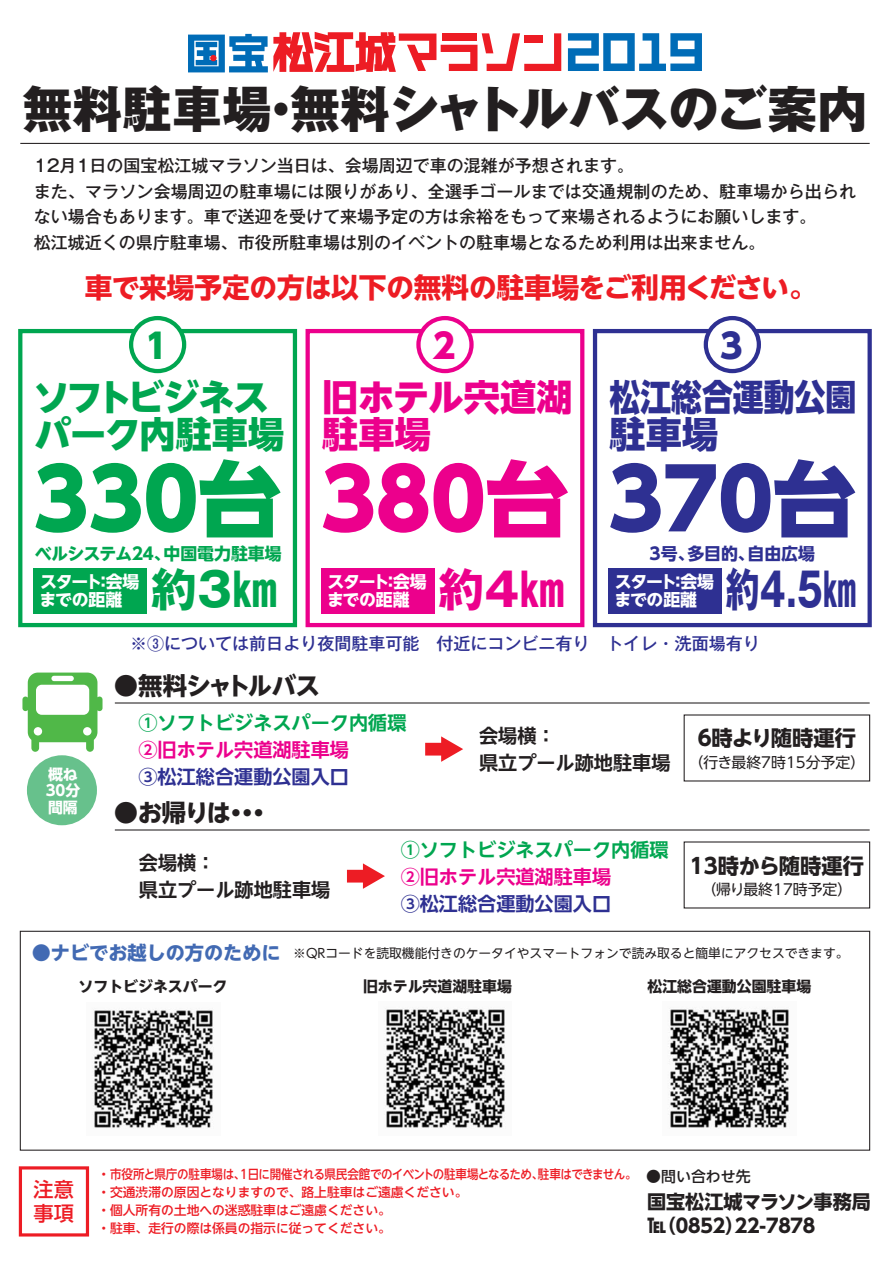
<style>
.page{position:relative;width:893px;height:1263px;background:#fff}
.page>*{position:absolute;margin:0;border:0;box-sizing:border-box;transform-origin:0 0}
.t1{font:83.25px "UD Shin Go NT Pro Heavy 90 pv RKSJ H";color:#00a650}
.t2{font:83.25px "UD Shin Go NT Pro Heavy 90 pv RKSJ H";color:#ec008c}
.t3{font:83.25px "UD Shin Go NT Pro Heavy 90 pv RKSJ H";color:#2e3092}
.t4{font:49.8px "Gothic MB101 Pr 6 Heavy 90 pv RKSJ H";color:#231f20}
.t5{font:46.2px "Gothic MB101 Pr 6 Bold 90 pv RKSJ H";color:#2e3092;scale:.74 1}
.t6{font:46.2px "Gothic MB101 Pr 6 Bold 90 pv RKSJ H";color:#00a650}
.t7{font:46.2px "Gothic MB101 Pr 6 Bold 90 pv RKSJ H";color:#ec008c}
.t8{font:36.3px/36.9px "UD Shin Go NT Pro Heavy 90 pv RKSJ H";letter-spacing:-.035em;color:#00a650}
.t9{font:36.3px/36.9px "UD Shin Go NT Pro Heavy 90 pv RKSJ H";color:#2e3092;scale:.85 1}
.t10{font:36.3px/36.9px "UD Shin Go NT Pro Heavy 90 pv RKSJ H";color:#ec008c}
.t11{font:34.05px "UD Shin Go NT Pro Heavy 90 pv RKSJ H";color:#00a650}
.t12{font:34.05px "UD Shin Go NT Pro Heavy 90 pv RKSJ H";color:#ec008c}
.t13{font:34.05px "UD Shin Go NT Pro Heavy 90 pv RKSJ H";color:#2e3092}
.t14{font:27.6px "UD Shin Go NT Pro Bold 90 pv RKSJ H";letter-spacing:-.005em;color:#ed1c24}
.t15{font:24.45px "UD Shin Go NT Pro Bold 90 pv RKSJ H";letter-spacing:-.03em;color:#231f20}
.t16{font:24.45px "UD Shin Go NT Pro Bold 90 pv RKSJ H";letter-spacing:-.055em;color:#231f20}
.t17{font:21.3px "UD Shin Go NT Pro Bold 90 pv RKSJ H";color:#231f20}
.t18{font:21.3px "UD Shin Go NT Pro Bold 90 pv RKSJ H";letter-spacing:-.025em;color:#231f20}
.t19{font:20.25px/24px "UD Shin Go NT Pro Medium 90 pv RKSJ H";color:#ed1c24}
.t20{font:19.2px/27px "UD Shin Go NT Pro De Bold 90 pv RKSJ H";color:#00a650}
.t21{font:19.2px/27px "UD Shin Go NT Pro De Bold 90 pv RKSJ H";color:#231f20}
.t22{font:19.2px/24px "UD Shin Go NT Pro Bold 90 pv RKSJ H";letter-spacing:-.075em;color:#231f20}
.t23{font:16.95px/25.5px "Gothic MB101 Pr 6 Medium 90 pv RKSJ H";color:#231f20}
.t24{font:16.95px "Gothic MB101 Pr 6 Medium 90 pv RKSJ H";color:#2e3092}
.t25{font:16.95px/18px "UD Shin Go NT Pro Bold 90 pv RKSJ H";letter-spacing:-.045em;color:#fff}
.t26{font:16.95px "UD Shin Go NT Pro Bold 90 pv RKSJ H";letter-spacing:-.03em;color:#00a650}
.t27{font:16.95px "UD Shin Go NT Pro Bold 90 pv RKSJ H";color:#2e3092}
.t28{font:14.85px "UD Shin Go NT Pro Bold 90 pv RKSJ H";color:#231f20}
.t29{font:14.85px "UD Shin Go NT Pro Regular 90 pv RKSJ H";color:#231f20}
.t30{font:14.85px/16.5px "UD Shin Go NT Pro Bold 90 pv RKSJ H";color:#fff}
.t31{font:14.85px "UD Shin Go NT Pro Medium 90 pv RKSJ H";color:#231f20}
.t32{font:12.75px/18px "UD Shin Go NT Pro Medium 90 pv RKSJ H";color:#ed1c24}
.t33{font:12.75px "UD Shin Go NT Pro Regular 90 pv RKSJ H";color:#231f20}
.s1{color:#ec008c}
.s2{color:#2e3092}
.s3{font-family:"UD Shin Go NT Pro Bold 90 pv RKSJ H";font-size:19.2px;color:#426ab3}
</style>
<div class="page">
<hr style="left:20px;top:143px;width:849px;height:1px;background:#231f20">
<svg style="left:568px;top:33px;width:134px;height:38px"></svg>
<svg style="left:188px;top:32px;width:373px;height:40px"></svg>
<div style="left:18px;top:329px;width:279px;height:298px;border:4px solid #00a650"></div>
<div style="left:20px;top:931px;width:850px;height:220px;border:1px solid #231f20"></div>
<div style="left:305px;top:329px;width:279px;height:298px;border:4px solid #ec008c"></div>
<div style="left:131px;top:318px;width:53px;height:53px;background:#fff;border-radius:50%"></div>
<div style="left:129px;top:316px;width:57px;height:57px;border:4px solid #00a650;border-radius:50%"></div>
<div style="left:34px;top:568px;width:113px;height:46px;background:#00a650"></div>
<div style="left:418px;top:318px;width:53px;height:53px;background:#fff;border-radius:50%"></div>
<div style="left:416px;top:316px;width:57px;height:57px;border:4px solid #ec008c;border-radius:50%"></div>
<div style="left:321px;top:568px;width:113px;height:46px;background:#ec008c"></div>
<div style="left:593px;top:329px;width:278px;height:298px;border:4px solid #2e3092"></div>
<div style="left:705px;top:318px;width:53px;height:53px;background:#fff;border-radius:50%"></div>
<div style="left:703px;top:316px;width:58px;height:57px;border:4px solid #2e3092;border-radius:50%"></div>
<div style="left:608px;top:568px;width:113px;height:46px;background:#2e3092"></div>
<svg style="left:22px;top:673px;width:80px;height:79px"></svg>
<hr style="left:115px;top:702px;width:754px;height:2px;background:#231f20">
<div style="left:425px;top:743px;width:20px;height:13px;background:#ed1c24"></div>
<svg style="left:441px;top:736px;width:22px;height:26px"></svg>
<hr style="left:115px;top:829px;width:754px;height:2px;background:#231f20">
<div style="left:347px;top:870px;width:19px;height:13px;background:#ed1c24"></div>
<svg style="left:363px;top:863px;width:22px;height:26px"></svg>
<div style="left:27px;top:755px;width:70px;height:70px;background:#67c18c;border-radius:50%"></div>
<img style="left:94px;top:1009px;width:120px;height:119px">
<img style="left:384px;top:1008px;width:121px;height:120px">
<img style="left:668px;top:1007px;width:121px;height:122px">
<div style="left:19px;top:1166px;width:70px;height:71px;border:3px solid #ed1c24"></div>
<p class="t4" style="left:23px;top:90px;width:845px">無料駐車場・無料シャトルバスのご案内</p>
<p class="t23" style="left:34px;top:155px;width:823px">12月1日の国宝松江城マラソン当日は、会場周辺で車の混雑が予想されます。<br>また、マラソン会場周辺の駐車場には限りがあり、全選手ゴールまでは交通規制のため、駐車場から出られない場合もあります。車で送迎を受けて来場予定の方は余裕をもって来場されるようにお願いします。<br>松江城近くの県庁駐車場、市役所駐車場は別のイベントの駐車場となるため利用は出来ません。</p>
<p class="t14" style="left:85px;top:278px;width:733px">車で来場予定の方は以下の無料の駐車場をご利用ください。</p>
<p class="t11" style="left:145px;top:334px;width:24px">1</p>
<p class="t12" style="left:433px;top:334px;width:24px">2</p>
<p class="t13" style="left:720px;top:334px;width:24px">3</p>
<p class="t8" style="left:33px;top:384px;width:252px">ソフトビジネスパーク内駐車場</p>
<p class="t1" style="left:34px;top:469px;width:250px">330台</p>
<p class="t6" style="left:151px;top:572px;width:129px">約３㎞</p>
<p class="t9" style="left:609px;top:384px;width:292px">松江総合運動公園駐車場</p>
<p class="t3" style="left:608px;top:469px;width:250px">370台</p>
<p class="t5" style="left:725px;top:572px;width:179px">約4.5㎞</p>
<p class="t10" style="left:322px;top:384px;width:252px">旧ホテル宍道湖駐車場</p>
<p class="t2" style="left:321px;top:469px;width:250px">380台</p>
<p class="t7" style="left:438px;top:572px;width:129px">約4㎞</p>
<p class="t26" style="left:35px;top:547px;width:248px">ベルシステム２４、中国電力駐車場</p>
<p class="t27" style="left:649px;top:547px;width:167px">3号、多目的、自由広場</p>
<p class="t25" style="left:40px;top:575px;width:101px">スタート：会場までの距離</p>
<p class="t25" style="left:614px;top:575px;width:101px">スタート：会場までの距離</p>
<p class="t24" style="left:130px;top:637px;width:631px">※③については前日より夜間駐車可能　付近にコンビニ有り　トイレ・洗面場有り</p>
<p class="t25" style="left:327px;top:575px;width:101px">スタート：会場までの距離</p>
<p class="t30" style="left:46px;top:768px;width:36px">概ね<br>30分間隔</p>
<p class="t15" style="left:114px;top:677px;width:208px">●無料シャトルバス</p>
<p class="t20" style="left:138px;top:712px;width:269px">①ソフトビジネスパーク内循環<br><span class="s1">②旧ホテル宍道湖駐車場<br></span><span class="s2">③松江総合運動公園入口</span></p>
<p class="t16" style="left:114px;top:804px;width:158px">●お帰りは・・・</p>
<p class="t21" style="left:479px;top:725px;width:193px">会場横：<br>県立プール跡地駐車場</p>
<p class="t21" style="left:139px;top:852px;width:193px">会場横：<br>県立プール跡地駐車場</p>
<p class="t20" style="left:400px;top:839px;width:269px">①ソフトビジネスパーク内循環<br><span class="s1">②旧ホテル宍道湖駐車場<br></span><span class="s2">③松江総合運動公園入口</span></p>
<p class="t18" style="left:694px;top:730px;width:163px">６時より随時運行</p>
<p class="t29" style="left:688px;top:756px;width:178px">（行き最終7時15分予定）</p>
<p class="t17" style="left:689px;top:858px;width:176px">13時から随時運行</p>
<p class="t29" style="left:701px;top:884px;width:152px">（帰り最終17時予定）</p>
<p class="t33" style="left:32px;top:948px;width:818px"><span class="s3">●ナビでお越しの方のために</span> ※QRコードを読取機能付きのケータイやスマートフォンで読み取ると簡単にアクセスできます。</p>
<p class="t28" style="left:79px;top:981px;width:150px">ソフトビジネスパーク</p>
<p class="t28" style="left:363px;top:981px;width:150px">旧ホテル宍道湖駐車場</p>
<p class="t28" style="left:647px;top:981px;width:165px">松江総合運動公園駐車場</p>
<p class="t19" style="left:34px;top:1181px;width:42px">注意事項</p>
<p class="t32" style="left:97px;top:1167px;width:541px">・市役所と県庁の駐車場は、1日に開催される県民会館でのイベントの駐車場となるため、駐車はできません。・交通渋滞の原因となりますので、路上駐車はご遠慮ください。<br>・個人所有の土地への迷惑駐車はご遠慮ください。<br>・駐車、走行の際は係員の指示に従ってください。</p>
<p class="t31" style="left:646px;top:1171px;width:106px">●問い合わせ先</p>
<p class="t22" style="left:647px;top:1192px;width:225px">国宝松江城マラソン事務局℡（０８５２）２２-７８７８</p>
</div>
